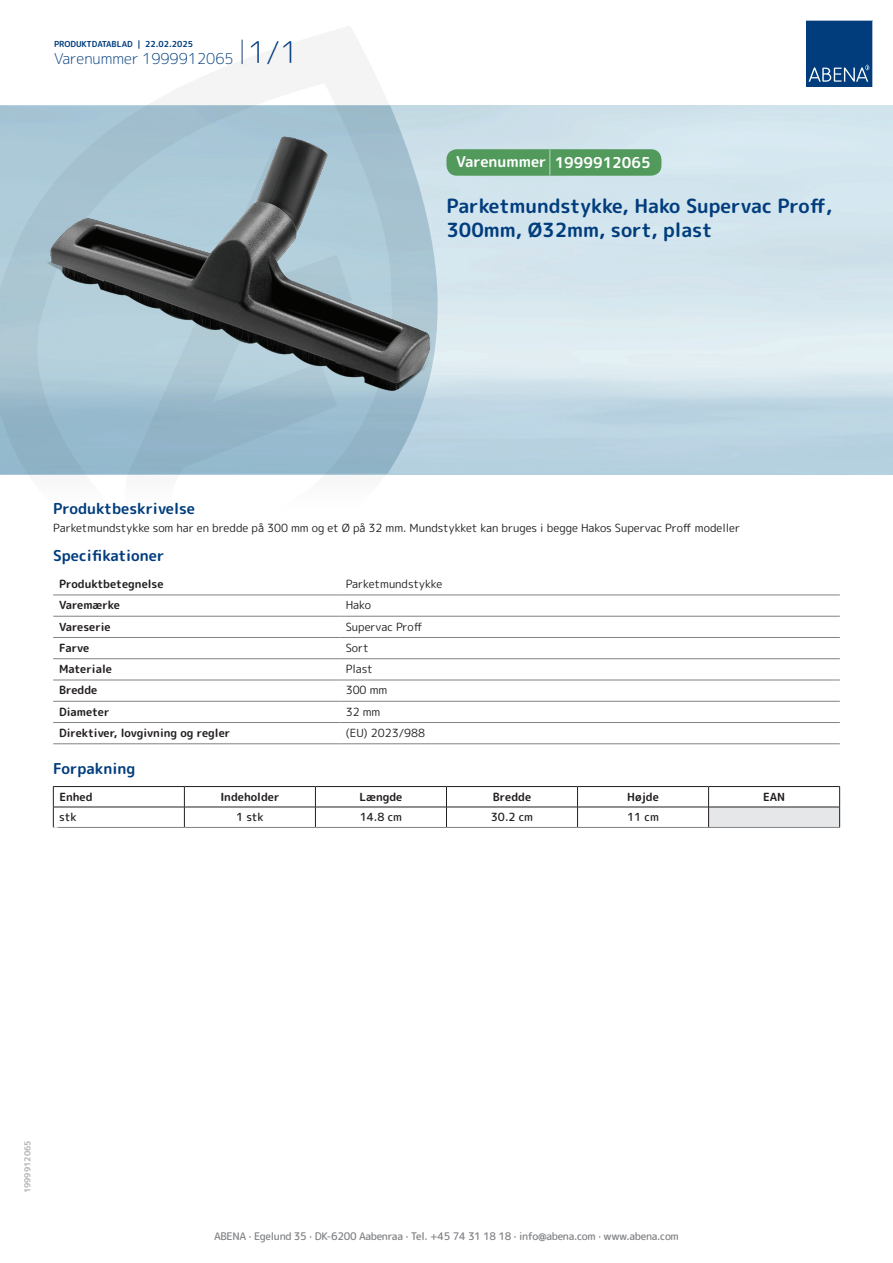
<style>
.page{position:relative;width:893px;height:1263px;background:#fff}
.page>*{position:absolute;margin:0;border:0;box-sizing:border-box;transform-origin:0 0}
.t1{font:700 19.5px/24px "Rounded Mplus 1 c";color:#013d7d}
.t2{font:700 15px "Rounded Mplus 1 c";color:#013d7d}
.t3{font:300 15px "Rounded Mplus 1 c";color:#013d7d}
.t4{font:700 15px "Rounded Mplus 1 c";color:#fff}
.t5{font:11.25px "Rounded Mplus 1 c";color:#231f20}
.t6{font:700 11.25px "Rounded Mplus 1 c";color:#231f20}
.t7{font:500 11.25px "Rounded Mplus 1 c";color:#231f20}
.t8{font:500 10.5px "Rounded Mplus 1 c";letter-spacing:-.03em;color:#808285}
.t9{font:700 10.5px "Rounded Mplus 1 c";color:#fff}
.t10{font:700 8.25px "Rounded Mplus 1 c";color:#013d7d}
.t11{font:700 8.25px "Rounded Mplus 1 c";color:#b2b3b7}
.s1{font-size:30px}
.s2{font-size:25.5px}
</style>
<div class="page">
<svg style="left:0;top:26px;width:439px;height:569px"></svg>
<svg style="left:0;top:106px;width:438px;height:368px;background:#9fbfcf"></svg>
<svg style="left:242px;top:40px;width:1px;height:24px"></svg>
<svg style="left:806px;top:20px;width:67px;height:67px;background:#144b86"></svg>
<img style="left:47px;top:136px;width:384px;height:256px">
<hr style="left:53px;top:595px;width:287px;height:1px;background:#808285">
<hr style="left:340px;top:595px;width:500px;height:1px;background:#808285">
<hr style="left:53px;top:616px;width:287px;height:1px;background:#808285">
<hr style="left:340px;top:616px;width:500px;height:1px;background:#808285">
<hr style="left:53px;top:637px;width:287px;height:1px;background:#808285">
<hr style="left:340px;top:637px;width:500px;height:1px;background:#808285">
<hr style="left:53px;top:658px;width:287px;height:1px;background:#808285">
<hr style="left:340px;top:658px;width:500px;height:1px;background:#808285">
<hr style="left:53px;top:680px;width:287px;height:1px;background:#808285">
<hr style="left:340px;top:680px;width:500px;height:1px;background:#808285">
<hr style="left:53px;top:701px;width:287px;height:1px;background:#808285">
<hr style="left:340px;top:701px;width:500px;height:1px;background:#808285">
<hr style="left:53px;top:722px;width:287px;height:1px;background:#808285">
<hr style="left:340px;top:722px;width:500px;height:1px;background:#808285">
<hr style="left:53px;top:743px;width:287px;height:1px;background:#808285">
<hr style="left:340px;top:743px;width:500px;height:1px;background:#808285">
<div style="left:709px;top:807px;width:131px;height:20px;background:#e6e7e9"></div>
<hr style="left:53px;top:786px;width:131px;height:1px;background:#231f20">
<hr style="left:184px;top:786px;width:131px;height:1px;background:#231f20">
<hr style="left:315px;top:786px;width:131px;height:1px;background:#231f20">
<hr style="left:446px;top:786px;width:131px;height:1px;background:#231f20">
<hr style="left:577px;top:786px;width:132px;height:1px;background:#231f20">
<hr style="left:709px;top:786px;width:131px;height:1px;background:#231f20">
<hr style="left:53px;top:807px;width:131px;height:1px;background:#231f20">
<svg style="left:53px;top:787px;width:1px;height:40px"></svg>
<hr style="left:184px;top:807px;width:131px;height:1px;background:#231f20">
<svg style="left:184px;top:787px;width:1px;height:40px"></svg>
<hr style="left:315px;top:807px;width:131px;height:1px;background:#231f20">
<svg style="left:315px;top:787px;width:1px;height:40px"></svg>
<hr style="left:446px;top:807px;width:131px;height:1px;background:#231f20">
<svg style="left:446px;top:787px;width:1px;height:40px"></svg>
<hr style="left:577px;top:807px;width:132px;height:1px;background:#231f20">
<svg style="left:577px;top:787px;width:1px;height:40px"></svg>
<hr style="left:709px;top:807px;width:131px;height:1px;background:#231f20">
<svg style="left:708px;top:787px;width:1px;height:40px"></svg>
<svg style="left:839px;top:787px;width:1px;height:40px"></svg>
<hr style="left:53px;top:827px;width:131px;height:1px;background:#808285">
<hr style="left:184px;top:827px;width:131px;height:1px;background:#808285">
<hr style="left:315px;top:827px;width:131px;height:1px;background:#808285">
<hr style="left:446px;top:827px;width:131px;height:1px;background:#808285">
<hr style="left:577px;top:827px;width:132px;height:1px;background:#808285">
<hr style="left:709px;top:827px;width:131px;height:1px;background:#808285">
<div style="left:446px;top:149px;width:215px;height:27px;background:#52995c;border-radius:10px"></div>
<p class="t10" style="left:54px;top:38px;width:141px">PRODUKTDATABLAD | 22.02.2025</p>
<h2 class="t3" style="left:54px;top:48px;width:246px">Varenummer 1999912065 <span class="s1">1/1</span></h2>
<h2 class="t4" style="left:456px;top:152px;width:196px">Varenummer <span class="s2">|</span> 1999912065</h2>
<h1 class="t1" style="left:446px;top:194px;width:387px">Parketmundstykke, Hako Supervac Proff,<br>300mm, Ø32mm, sort, plast</h1>
<h2 class="t2" style="left:53px;top:498px;width:143px">Produktbeskrivelse</h2>
<p class="t5" style="left:53px;top:520px;width:688px">Parketmundstykke som har en bredde på 300 mm og et Ø på 32 mm. Mundstykket kan bruges i begge Hakos Supervac Proff modeller</p>
<h2 class="t2" style="left:53px;top:545px;width:113px">Specifikationer</h2>
<p class="t6" style="left:59px;top:576px;width:106px">Produktbetegnelse</p>
<p class="t5" style="left:346px;top:576px;width:98px">Parketmundstykke</p>
<p class="t6" style="left:59px;top:597px;width:62px">Varemærke</p>
<p class="t5" style="left:346px;top:597px;width:27px">Hako</p>
<p class="t6" style="left:59px;top:618px;width:53px">Vareserie</p>
<p class="t5" style="left:346px;top:618px;width:78px">Supervac Proff</p>
<p class="t6" style="left:59px;top:640px;width:32px">Farve</p>
<p class="t5" style="left:346px;top:640px;width:25px">Sort</p>
<p class="t6" style="left:59px;top:661px;width:54px">Materiale</p>
<p class="t5" style="left:346px;top:661px;width:29px">Plast</p>
<p class="t6" style="left:59px;top:682px;width:40px">Bredde</p>
<p class="t5" style="left:346px;top:682px;width:43px">300 mm</p>
<p class="t6" style="left:59px;top:704px;width:52px">Diameter</p>
<p class="t5" style="left:346px;top:704px;width:36px">32 mm</p>
<p class="t6" style="left:59px;top:725px;width:173px">Direktiver, lovgivning og regler</p>
<p class="t5" style="left:346px;top:725px;width:81px">(EU) 2023/988</p>
<h2 class="t2" style="left:53px;top:758px;width:84px">Forpakning</h2>
<p class="t6" style="left:59px;top:789px;width:35px">Enhed</p>
<p class="t6" style="left:220px;top:789px;width:61px">Indeholder</p>
<p class="t6" style="left:359px;top:789px;width:44px">Længde</p>
<p class="t6" style="left:493px;top:789px;width:40px">Bredde</p>
<p class="t6" style="left:627px;top:789px;width:33px">Højde</p>
<p class="t6" style="left:763px;top:789px;width:24px">EAN</p>
<p class="t7" style="left:59px;top:809px;width:19px">stk</p>
<p class="t7" style="left:236px;top:809px;width:29px">1 stk</p>
<p class="t7" style="left:360px;top:809px;width:44px">14.8 cm</p>
<p class="t7" style="left:491px;top:809px;width:44px">30.2 cm</p>
<p class="t7" style="left:627px;top:809px;width:33px">11 cm</p>
<p class="t9" style="left:53px;top:823px;width:7px">*</p>
<p class="t11" style="left:22px;top:1193px;width:54px;rotate:-90deg">1999912065</p>
<p class="t8" style="left:214px;top:1229px;width:466px">ABENA · Egelund 35 · DK-6200 Aabenraa · Tel. +45 74 31 18 18 · info@abena.com · www.abena.com</p>
</div>
